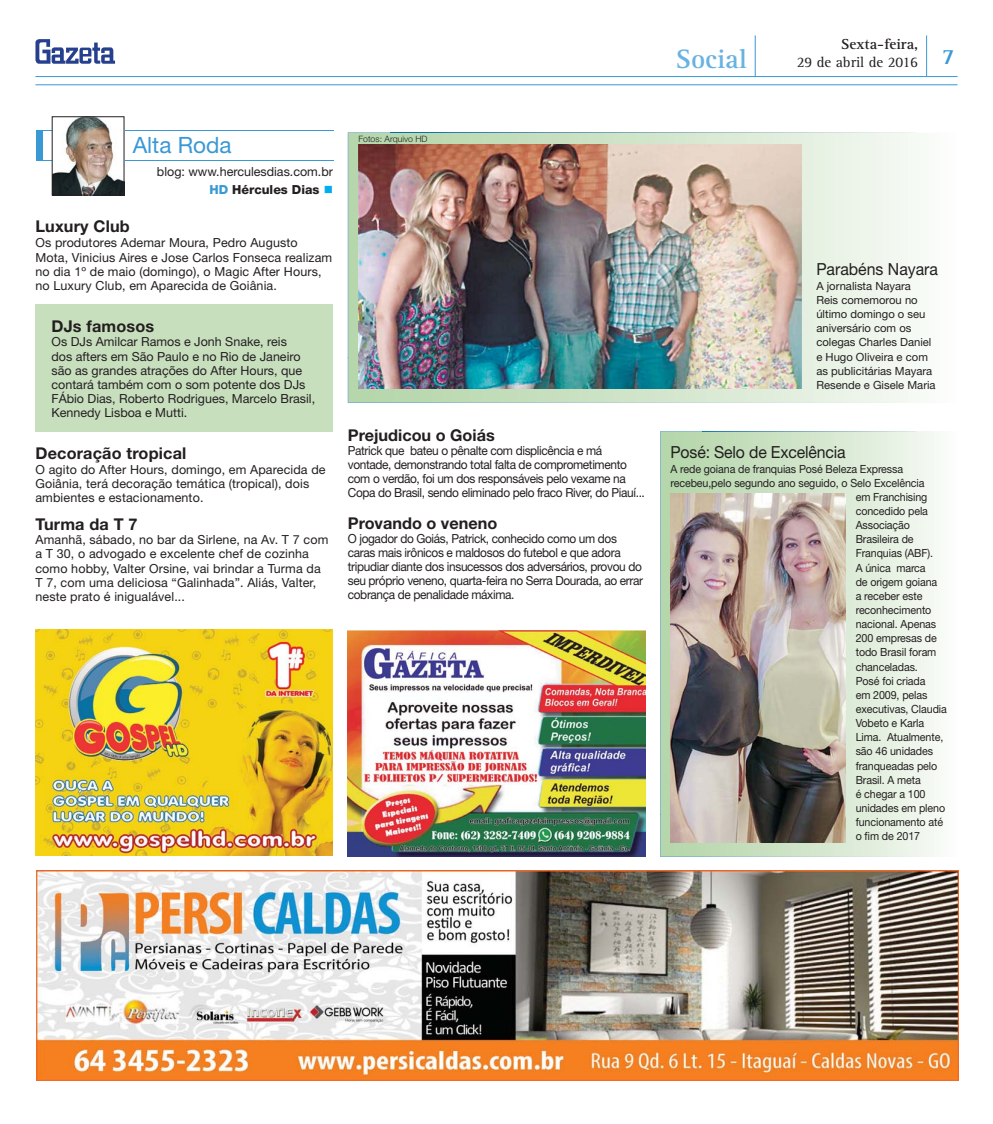
<style>
.page{position:relative;width:993px;height:1124px;background:#fff}
.page>*{position:absolute;margin:0;border:0;box-sizing:border-box;transform-origin:0 0}
.t1{font:700 27.5px "Rotis Serif";color:#68b3e3}
.t2{font:22.5px "Helvetica Neue";color:#3999d5}
.t3{font:16.62px "Helvetica Neue";letter-spacing:-.01em;color:#231f20;scale:.95 1}
.t4{font:700 16.25px "Helvetica Neue";letter-spacing:.01em;color:#231f20}
.t5{font:15px/18px "Rotis Serif";color:#231f20;text-align:center}
.t6{font:12.5px/14.1px "Helvetica Neue";color:#231f20}
.t7{font:12.5px/14.1px "Helvetica Neue";letter-spacing:-.03em;color:#231f20;scale:.95 1}
.t8{font:11.25px "Helvetica Neue";letter-spacing:-.01em;color:#231f20;scale:.95 1}
.t9{font:11.25px/14.1px "Helvetica Neue";letter-spacing:-.01em;color:#231f20}
.t10{font:300 8.75px "Helvetica Neue";color:#231f20}
.s1{font-weight:700}
.s2{font-weight:800;color:#3999d5}
.s3{font-weight:800}
</style>
<div class="page">
<img style="left:348px;top:630px;width:297px;height:226px">
<img style="left:36px;top:870px;width:921px;height:210px">
<img style="left:35px;top:629px;width:298px;height:226px">
<hr style="left:35px;top:84px;width:922px;height:1px;background:#3999d5">
<hr style="left:35px;top:76px;width:922px;height:1px;background:#3999d5">
<hr style="left:925px;top:35px;width:1px;height:41px;background:#3999d5">
<hr style="left:754px;top:35px;width:1px;height:42px;background:#3999d5">
<svg style="left:35px;top:39px;width:80px;height:25px"></svg>
<div style="left:35px;top:304px;width:298px;height:127px;background:#c8dfbe"></div>
<hr style="left:37px;top:130px;width:297px;height:1px;background:#3999d5">
<hr style="left:37px;top:160px;width:297px;height:1px;background:#3999d5">
<div style="left:36px;top:130px;width:6px;height:30px;background:#3999d5"></div>
<img style="left:54px;top:118px;width:68px;height:75px">
<div style="left:52px;top:116px;width:72px;height:79px;border:1px solid #231f20"></div>
<svg style="left:348px;top:132px;width:567px;height:225px"></svg>
<img style="left:348px;top:357px;width:568px;height:45px">
<img style="left:348px;top:133px;width:43px;height:225px">
<img style="left:913px;top:133px;width:3px;height:225px">
<img style="left:391px;top:133px;width:523px;height:1px">
<svg style="left:703px;top:432px;width:211px;height:381px;background:#deebd8"></svg>
<img style="left:660px;top:813px;width:277px;height:43px">
<img style="left:660px;top:431px;width:43px;height:383px">
<img style="left:702px;top:431px;width:213px;height:1px">
<img style="left:358px;top:144px;width:443px;height:245px">
<img style="left:670px;top:493px;width:174px;height:349px">
<h1 class="t1" style="left:675px;top:49px;width:72px">Social</h1>
<p class="t5" style="left:796px;top:37px;width:159px"><span class="s1">Sexta-feira,<br></span>29 de abril de 2016 <sup>7</sup></p>
<h2 class="t2" style="left:133px;top:137px;width:100px">Alta Roda</h2>
<p class="t6" style="left:209px;top:163px;width:125px;line-height:18.5px;text-indent:-53px">blog: www.herculesdias.com.br<br><span class="s2">HD</span> <span class="s3">Hércules Dias</span></p>
<h3 class="t4" style="left:35px;top:220px;width:96px">Luxury Club</h3>
<p class="t6" style="left:35px;top:237px;width:298px">Os produtores Ademar Moura, Pedro Augusto Mota, Vinicius Aires e Jose Carlos Fonseca realizam no dia 1º de maio (domingo), o Magic After Hours, no Luxury Club, em Aparecida de Goiânia.</p>
<h3 class="t4" style="left:51px;top:320px;width:104px">DJs famosos</h3>
<p class="t6" style="left:51px;top:336px;width:265px">Os DJs Amilcar Ramos e Jonh Snake, reis<br>dos afters em São Paulo e no Rio de Janeiro são as grandes atrações do After Hours, que contará também com o som potente dos DJs FÁbio Dias, Roberto Rodrigues, Marcelo Brasil, Kennedy Lisboa e Mutti.</p>
<h3 class="t4" style="left:35px;top:448px;width:152px">Decoração tropical</h3>
<p class="t6" style="left:35px;top:463px;width:291px">O agito do After Hours, domingo, em Aparecida de<br>Goiânia, terá decoração temática (tropical), dois ambientes e estacionamento.</p>
<h3 class="t4" style="left:35px;top:518px;width:104px">Turma da T 7</h3>
<p class="t6" style="left:35px;top:534px;width:294px">Amanhã, sábado, no bar da Sirlene, na Av. T 7 com a T 30, o advogado e excelente chef de cozinha como hobby, Valter Orsine, vai brindar a Turma da T 7, com uma deliciosa “Galinhada”. Aliás, Valter, neste prato é inigualável...</p>
<p class="t10" style="left:358px;top:136px;width:71px">Fotos: Arquivo HD</p>
<h3 class="t4" style="left:348px;top:429px;width:148px">Prejudicou o Goiás</h3>
<p class="t7" style="left:348px;top:444px;width:314px">Patrick que bateu o pênalte com displicência e má vontade, demonstrando total falta de comprometimento com o verdão, foi um dos responsáveis pelo vexame na Copa do Brasil, sendo eliminado pelo fraco River, do Piauí...</p>
<h3 class="t4" style="left:348px;top:517px;width:151px">Provando o veneno</h3>
<p class="t7" style="left:348px;top:532px;width:312px">O jogador do Goiás, Patrick, conhecido como um dos caras mais irônicos e maldosos do futebol e que adora tripudiar diante dos insucessos dos adversários, provou do seu próprio veneno, quarta-feira no Serra Dourada, ao errar cobrança de penalidade máxima.</p>
<h3 class="t3" style="left:816px;top:263px;width:130px">Parabéns Nayara</h3>
<p class="t9" style="left:816px;top:280px;width:121px">A jornalista Nayara<br>Reis comemorou no último domingo o seu aniversário com os colegas Charles Daniel e Hugo Oliveira e com as publicitárias Mayara<br>Resende e Gisele Maria</p>
<h3 class="t3" style="left:670px;top:446px;width:186px">Posé: Selo de Excelência</h3>
<p class="t8" style="left:670px;top:464px;width:246px">A rede goiana de franquias Posé Beleza Expressa</p>
<p class="t8" style="left:670px;top:478px;width:269px">recebeu,pelo segundo ano seguido, o Selo Excelência</p>
<p class="t8" style="left:855px;top:493px;width:77px">em Franchising</p>
<p class="t8" style="left:855px;top:507px;width:78px">concedido pela</p>
<p class="t8" style="left:855px;top:521px;width:59px">Associação</p>
<p class="t8" style="left:855px;top:535px;width:62px">Brasileira de</p>
<p class="t8" style="left:855px;top:549px;width:83px">Franquias (ABF).</p>
<p class="t8" style="left:855px;top:563px;width:75px">A única marca</p>
<p class="t8" style="left:855px;top:577px;width:87px">de origem goiana</p>
<p class="t8" style="left:855px;top:591px;width:72px">a receber este</p>
<p class="t8" style="left:855px;top:606px;width:81px">reconhecimento</p>
<p class="t8" style="left:855px;top:620px;width:86px">nacional. Apenas</p>
<p class="t8" style="left:855px;top:634px;width:87px">200 empresas de</p>
<p class="t8" style="left:855px;top:648px;width:86px">todo Brasil foram</p>
<p class="t8" style="left:855px;top:662px;width:67px">chanceladas.</p>
<p class="t8" style="left:855px;top:676px;width:75px">Posé foi criada</p>
<p class="t8" style="left:855px;top:690px;width:77px">em 2009, pelas</p>
<p class="t8" style="left:855px;top:704px;width:97px">executivas, Claudia</p>
<p class="t8" style="left:855px;top:719px;width:74px">Vobeto e Karla</p>
<p class="t8" style="left:855px;top:733px;width:94px">Lima. Atualmente,</p>
<p class="t8" style="left:855px;top:747px;width:83px">são 46 unidades</p>
<p class="t8" style="left:855px;top:761px;width:87px">franqueadas pelo</p>
<p class="t8" style="left:855px;top:775px;width:70px">Brasil. A meta</p>
<p class="t8" style="left:855px;top:789px;width:75px">é chegar a 100</p>
<p class="t8" style="left:855px;top:803px;width:96px">unidades em pleno</p>
<p class="t8" style="left:855px;top:817px;width:93px">funcionamento até</p>
<p class="t8" style="left:855px;top:832px;width:69px">o fim de 2017</p>
</div>
